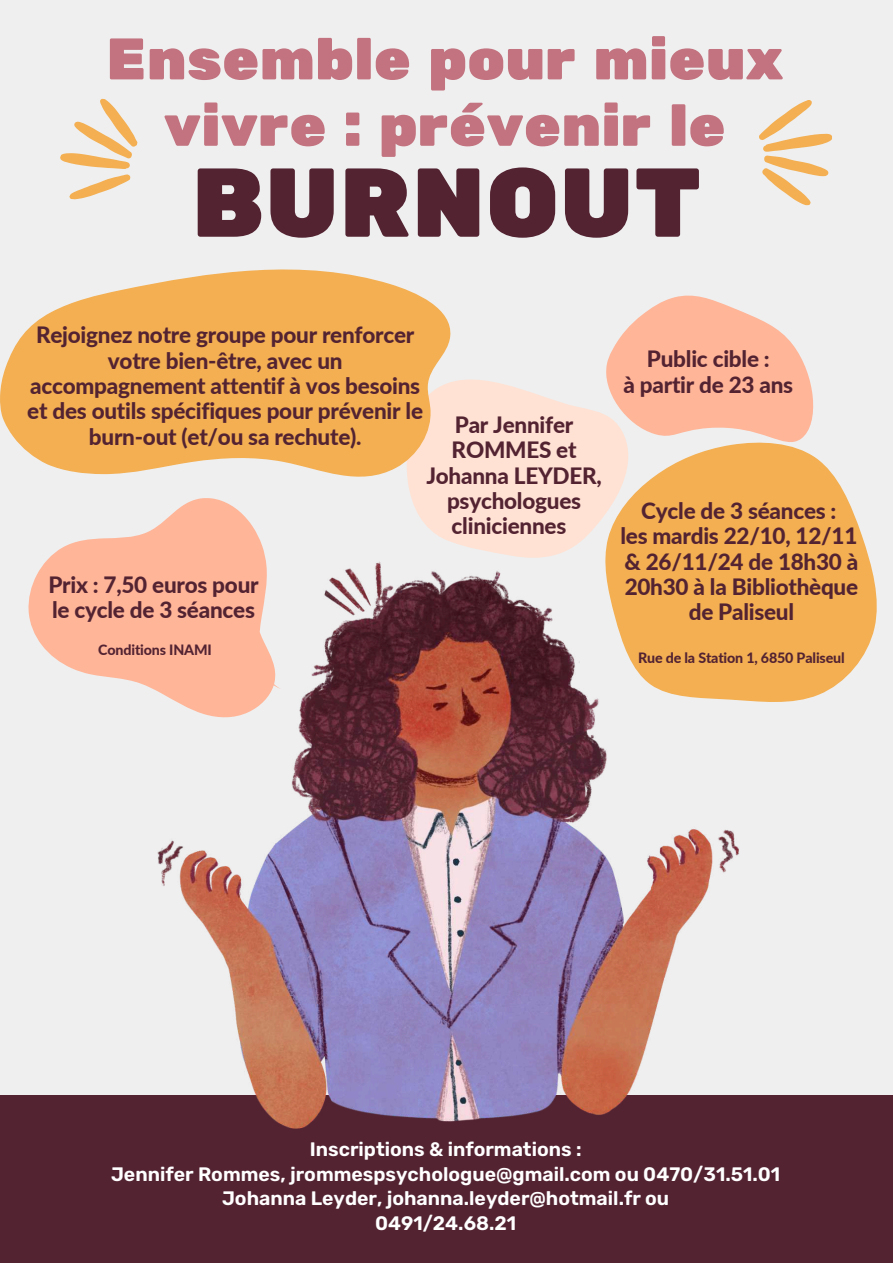
<style>
.page{position:relative;width:893px;height:1263px;background:#efefef}
.page>*{position:absolute;margin:0;border:0;box-sizing:border-box;transform-origin:0 0}
.t1{font:97.57px "Rubik One";color:#532332}
.t2{font:58.5px/66.4px "Rubik One";color:#c2737f;text-align:center}
.t3{font:800 22.5px/25.3px "Lato";letter-spacing:-.01em;color:#532332;text-align:center}
.t4{font:600 19.5px/24.8px "Rubik";color:#fff;text-align:center}
.t5{font:800 14.25px "Lato";letter-spacing:-.01em;color:#532332}
</style>
<div class="page">
<div style="left:0;top:1095px;width:893px;height:168px;background:#532332"></div>
<img style="left:157px;top:562px;width:582px;height:566px">
<svg style="left:407px;top:379px;width:195px;height:179px;fill:#ffe2d4"></svg>
<svg style="left:0;top:269px;width:450px;height:207px;background:#f2b86a"></svg>
<svg style="left:0;top:440px;width:348px;height:349px"></svg>
<svg style="left:601px;top:295px;width:213px;height:156px"></svg>
<svg style="left:602px;top:440px;width:275px;height:266px;fill:#f3af52"></svg>
<svg style="left:60px;top:98px;width:78px;height:102px"></svg>
<svg style="left:759px;top:100px;width:73px;height:106px"></svg>
<h2 class="t2" style="left:106px;top:28px;width:679px">Ensemble pour mieux vivre : prévenir le</h2>
<h1 class="t1" style="left:191px;top:146px;width:512px">BURNOUT</h1>
<p class="t3" style="left:27px;top:322px;width:397px">Rejoignez notre groupe pour renforcer votre bien-être, avec un accompagnement attentif à vos besoins et des outils spécifiques pour prévenir le burn-out (et/ou sa rechute).</p>
<p class="t3" style="left:426px;top:411px;width:177px">Par Jennifer<br>ROMMES et<br>Johanna LEYDER, psychologues cliniciennes</p>
<p class="t3" style="left:48px;top:571px;width:212px;text-align:left">Prix : 7,50 euros pour le cycle de 3 séances</p>
<p class="t5" style="left:98px;top:641px;width:115px">Conditions INAMI</p>
<p class="t3" style="left:623px;top:346px;width:171px">Public cible :<br>à partir de 23 ans</p>
<p class="t3" style="left:620px;top:498px;width:239px">Cycle de 3 séances :<br>les mardis 22/10, 12/11 &amp; 26/11/24 de 18h30 à<br>20h30 à la Bibliothèque de Paliseul</p>
<p class="t5" style="left:638px;top:649px;width:208px">Rue de la Station 1, 6850 Paliseul</p>
<p class="t4" style="left:111px;top:1137px;width:670px">Inscriptions &amp; informations :<br>Jennifer Rommes, jrommespsychologue@gmail.com ou 0470/31.51.01<br>Johanna Leyder, johanna.leyder@hotmail.fr ou<br>0491/24.68.21</p>
</div>
